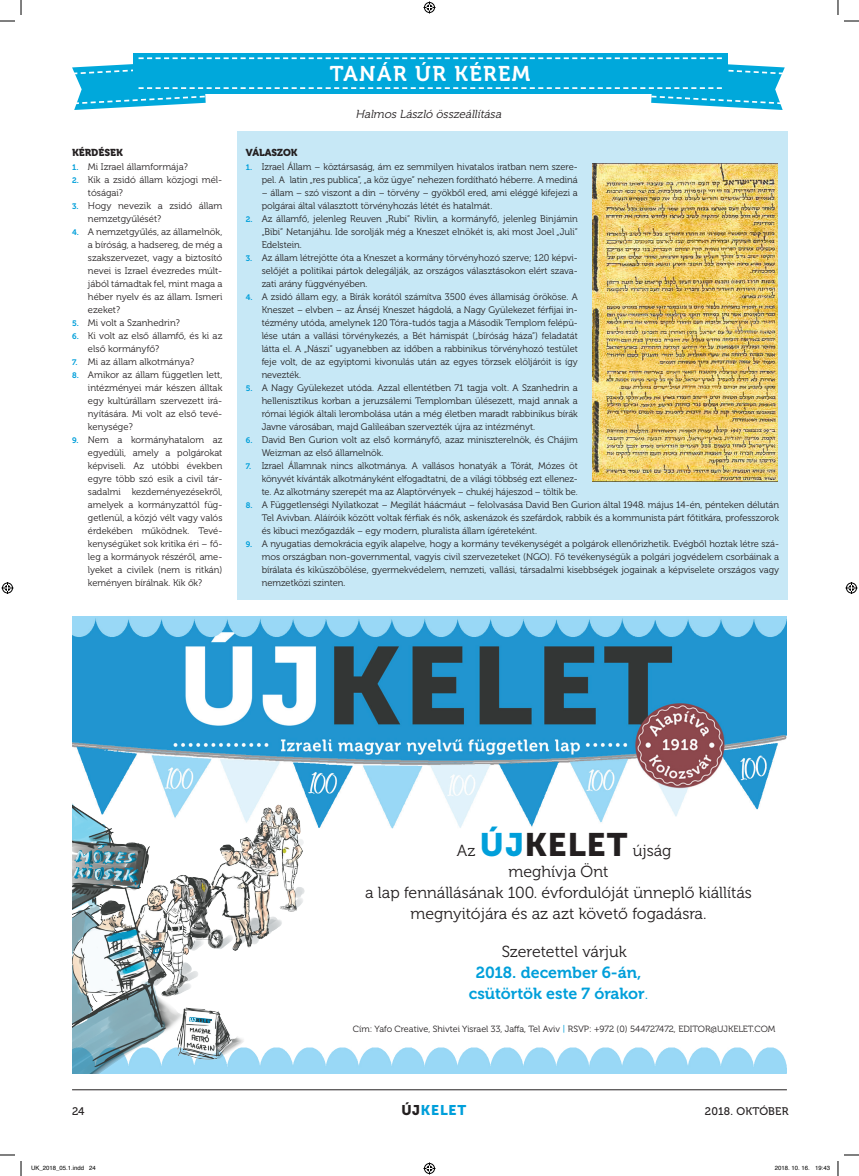
<style>
.page{position:relative;width:859px;height:1176px;background:#fff}
.page>*{position:absolute;margin:0;border:0;box-sizing:border-box;transform-origin:0 0}
.t1{font:21.3px "Museo 700";letter-spacing:.07em;color:#fff}
.t2{font:16px "Museo 300";color:#231f20}
.t3{font:16px/21px "Museo 700";color:#009fda;text-align:center}
.t4{font:14px "Museo Sans Cyrl 900";letter-spacing:.06em;color:#009fda}
.t5{font:italic 11.6px "Museo 300";color:#231f20}
.t6{font:11px "Museo 500";letter-spacing:.02em;color:#231f20}
.t7{font:10px "Museo 900";color:#231f20}
.t8{font:9.5px/13px "Museo 300";letter-spacing:-.005em;color:#231f20;text-align:justify}
.t9{font:9px "Museo 300";color:#231f20}
.t10{font:6px "Helvetica";color:#000}
.s1{font-family:"Museo 700";font-size:8px;color:#009fda}
.s2{font-family:"Museo Sans Cyrl 900";font-size:32.3px;color:#009fda}
.s3{font-family:"Museo Sans Cyrl 900";font-size:32.3px}
.s4{font-family:"Museo 300"}
.s5{font-family:"DIN Pro";color:#009fda}
.s6{color:#231f20}
</style>
<div class="page">
<hr style="left:72px;top:1089px;width:714px;height:1px;background:#231f20">
<div style="left:133px;top:53px;width:594px;height:41px;background:#00a8db"></div>
<svg style="left:72px;top:57px;width:713px;height:53px"></svg>
<div style="left:237px;top:131px;width:550px;height:468px;background:#c7e8f6"></div>
<img style="left:592px;top:163px;width:185px;height:318px">
<img style="left:72px;top:616px;width:714px;height:213px">
<img style="left:317px;top:1048px;width:469px;height:25px">
<img style="left:72px;top:765px;width:245px;height:308px">
<svg style="left:0;top:0;width:22px;height:22px"></svg>
<svg style="left:0;top:1154px;width:22px;height:22px"></svg>
<svg style="left:837px;top:0;width:21px;height:22px"></svg>
<svg style="left:837px;top:1154px;width:21px;height:22px"></svg>
<svg style="left:423px;top:2px;width:12px;height:12px"></svg>
<svg style="left:423px;top:1162px;width:12px;height:12px"></svg>
<svg style="left:2px;top:582px;width:12px;height:12px"></svg>
<svg style="left:845px;top:582px;width:12px;height:12px"></svg>
<p class="t7" style="left:72px;top:147px;width:52px">KÉRDÉSEK</p>
<p class="t8" style="left:72px;top:161px;width:117px"><span class="s1">1.</span> Mi Izrael államformája?</p>
<p class="t8" style="left:88px;top:174px;width:136px;text-indent:-16px"><span class="s1">2.</span> Kik a zsidó állam közjogi mél&shy;tóságai?</p>
<p class="t8" style="left:88px;top:200px;width:136px;text-indent:-16px"><span class="s1">3.</span> Hogy nevezik a zsidó állam nemzetgyűlését?</p>
<p class="t8" style="left:88px;top:226px;width:136px;text-indent:-16px"><span class="s1">4.</span> A nemzetgyűlés, az államelnök, a bíróság, a hadsereg, de még a szakszervezet, vagy a biztosító nevei is Izrael évezredes múlt&shy;jából támadtak fel, mint maga a héber nyelv és az állam. Ismeri ezeket?</p>
<p class="t8" style="left:72px;top:317px;width:109px"><span class="s1">5.</span> Mi volt a Szanhedrin?</p>
<p class="t8" style="left:88px;top:330px;width:136px;text-indent:-16px"><span class="s1">6.</span> Ki volt az első államfő, és ki az első kormányfő?</p>
<p class="t8" style="left:72px;top:356px;width:124px"><span class="s1">7.</span> Mi az állam alkotmánya?</p>
<p class="t8" style="left:88px;top:369px;width:136px;text-indent:-16px"><span class="s1">8.</span> Amikor az állam független lett, intézményei már készen álltak egy kultúrállam szervezett irá&shy;nyítására. Mi volt az első tevé&shy;kenysége?</p>
<p class="t8" style="left:88px;top:434px;width:136px;text-indent:-16px"><span class="s1">9.</span> Nem a kormányhatalom az egyedüli, amely a polgárokat képviseli. Az utóbbi években egyre több szó esik a civil tár&shy;sadalmi kezdeményezésekről, amelyek a kormányzattól füg&shy;getlenül, a közjó vélt vagy valós érdekében működnek. Tevé&shy;kenységüket sok kritika éri – fő&shy;leg a kormányok részéről, ame&shy;lyeket a civilek (nem is ritkán) keményen bírálnak. Kik ők?</p>
<h1 class="t1" style="left:330px;top:62px;width:201px">Tanár úr kérem</h1>
<p class="t5" style="left:355px;top:108px;width:149px">Halmos László összeállítása</p>
<p class="t7" style="left:246px;top:147px;width:53px">VÁLASZOK</p>
<p class="t8" style="left:246px;top:161px;width:333px;text-align:right"><span class="s1">1.</span> Izrael Állam – köztársaság, ám ez semmilyen hivatalos iratban nem szere&shy;pel. A latin „res publica”, „a köz ügye” nehezen fordítható héberre. A mediná</p>
<p class="t8" style="left:262px;top:187px;width:317px">– állam – szó viszont a din – törvény – gyökből ered, ami eléggé kifejezi a polgárai által választott törvényhozás létét és hatalmát.</p>
<p class="t8" style="left:262px;top:213px;width:317px;text-indent:-16px"><span class="s1">2.</span> Az államfő, jelenleg Reuven „Rubi” Rivlin, a kormányfő, jelenleg Binjámin „Bibi” Netanjáhu. Ide sorolják még a Kneszet elnökét is, aki most Joel „Juli” Edelstein.</p>
<p class="t8" style="left:262px;top:252px;width:317px;text-indent:-16px"><span class="s1">3.</span> Az állam létrejötte óta a Kneszet a kormány törvényhozó szerve; 120 képvi&shy;selőjét a politikai pártok delegálják, az országos választásokon elért szava&shy;zati arány függvényében.</p>
<p class="t8" style="left:262px;top:291px;width:317px;text-indent:-16px"><span class="s1">4.</span> A zsidó állam egy, a Bírák korától számítva 3500 éves államiság örököse. A Kneszet – elvben – az Ánséj Kneszet hágdolá, a Nagy Gyülekezet férfijai in&shy;tézmény utóda, amelynek 120 Tóra-tudós tagja a Második Templom felépü&shy;lése után a vallási törvénykezés, a Bét hámispát („bíróság háza”) feladatát látta el. A „Nászi” ugyanebben az időben a rabbinikus törvényhozó testület feje volt, de az egyiptomi kivonulás után az egyes törzsek elöljáróit is így nevezték.</p>
<p class="t8" style="left:262px;top:382px;width:317px;text-indent:-16px"><span class="s1">5.</span> A Nagy Gyülekezet utóda. Azzal ellentétben 71 tagja volt. A Szanhedrin a hellenisztikus korban a jeruzsálemi Templomban ülésezett, majd annak a római légiók általi lerombolása után a még életben maradt rabbinikus bírák Javne városában, majd Galileában szervezték újra az intézményt.</p>
<p class="t8" style="left:262px;top:434px;width:317px;text-indent:-16px"><span class="s1">6.</span> David Ben Gurion volt az első kormányfő, azaz miniszterelnök, és Chájim<br>Weizman az első államelnök.</p>
<p class="t8" style="left:262px;top:460px;width:317px;text-indent:-16px"><span class="s1">7.</span> Izrael Államnak nincs alkotmánya. A vallásos honatyák a Tórát, Mózes öt könyvét kívánták alkotmányként elfogadtatni, de a világi többség ezt ellenez&shy;te. Az alkotmány szerepét ma az Alaptörvények – chukéj hájeszod – töltik be.</p>
<p class="t8" style="left:262px;top:499px;width:519px;text-indent:-16px"><span class="s1">8.</span> A Függetlenségi Nyilatkozat – Megilát háácmáut – felolvasása David Ben Gurion által 1948. május 14-én, pénteken délután Tel Avivban. Aláíróik között voltak férfiak és nők, askenázok és szefárdok, rabbik és a kommunista párt főtitkára, professzorok és kibuci mezőgazdák – egy modern, pluralista állam ígéreteként.</p>
<p class="t8" style="left:262px;top:538px;width:519px;text-indent:-16px"><span class="s1">9.</span> A nyugatias demokrácia egyik alapelve, hogy a kormány tevékenységét a polgárok ellenőrizhetik. Evégből hoztak létre szá&shy;mos országban non-governmental, vagyis civil szervezeteket (NGO). Fő tevékenységük a polgári jogvédelem csorbáinak a bírálata és kiküszöbölése, gyermekvédelem, nemzeti, vallási, társadalmi kisebbségek jogainak a képviselete országos vagy nemzetközi szinten.</p>
<h2 class="t2" style="left:457px;top:842px;width:216px">Az <span class="s2">ÚJ</span><span class="s3">KELET</span> újság</h2>
<h2 class="t2" style="left:508px;top:863px;width:101px">meghívja Önt</h2>
<h2 class="t2" style="left:365px;top:884px;width:388px">a lap fennállásának 100. évfordulóját ünneplő kiállítás</h2>
<h2 class="t2" style="left:410px;top:905px;width:297px">megnyitójára és az azt követő fogadásra.</h2>
<h2 class="t2" style="left:501px;top:943px;width:126px">Szeretettel várjuk</h2>
<h2 class="t3" style="left:469px;top:962px;width:181px">2018. december 6-án, csütörtök este 7 órakor<span class="s4">.</span></h2>
<p class="t9" style="left:353px;top:1024px;width:424px">Cím: Yafo Creative, Shivtei Yisrael 33, Jaffa, Tel Aviv <span class="s5">|</span> RSVP: +972 (0) 544727472, EDITOR@UJKELET.COM</p>
<p class="t6" style="left:72px;top:1105px;width:14px">24</p>
<h3 class="t4" style="left:401px;top:1102px;width:66px"><span class="s6">ÚJ</span>KELET</h3>
<p class="t6" style="left:704px;top:1105px;width:85px">2018. OKTÓBER</p>
<p class="t10" style="left:31px;top:1163px;width:66px">UK_2018_05.1.indd 24</p>
<p class="t10" style="left:774px;top:1163px;width:57px">2018. 10. 16. 19:43</p>
</div>
